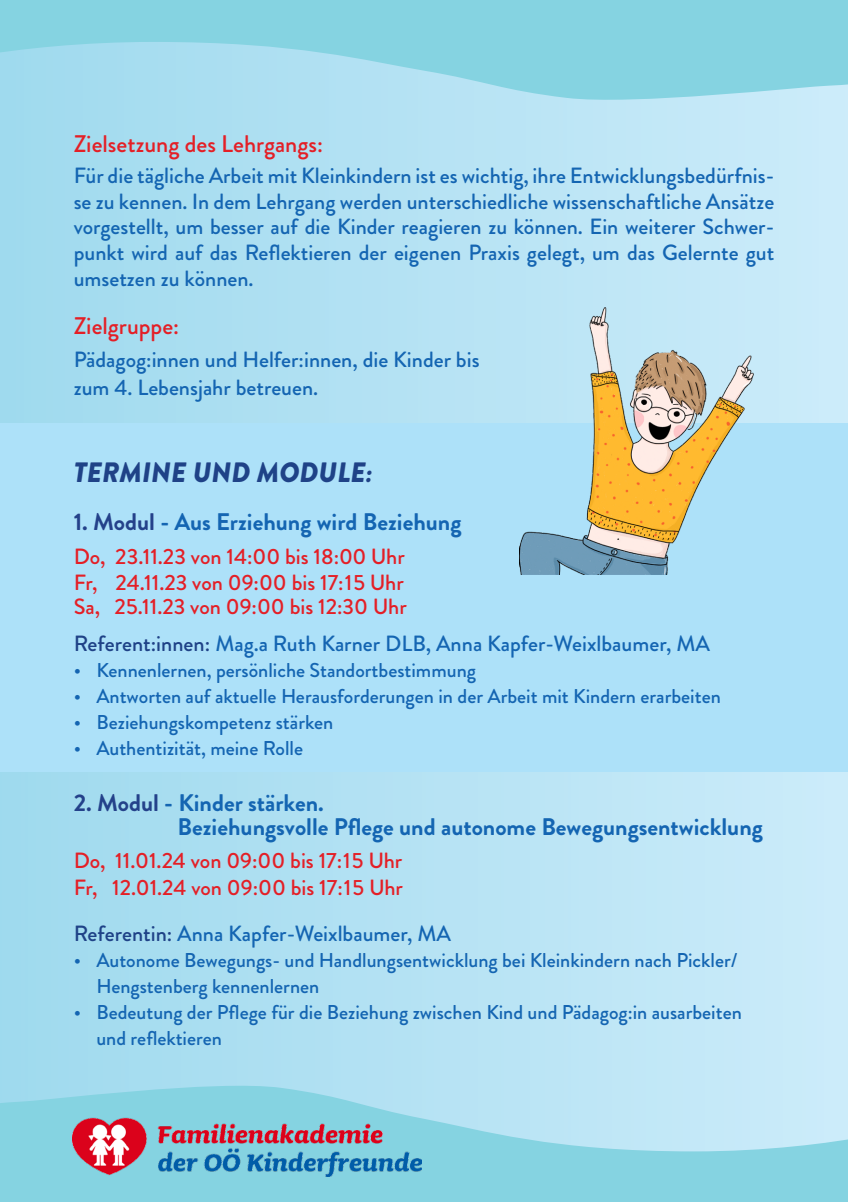
<style>
.page{position:relative;width:848px;height:1202px;background:#ade1f9}
.page>*{position:absolute;margin:0;border:0;box-sizing:border-box;transform-origin:0 0}
.t1{font:italic 900 28px "Brandon Grotesque";color:#1f4287}
.menge{font:700 24px "Brandon Grotesque";color:#1465b2}
.t2{font:500 24px "Brandon Grotesque";color:#e41f26}
.menge-2{font:500 22px/25.6px "Brandon Grotesque";color:#1465b2;text-align:justify}
.t3{font:500 22px "Brandon Grotesque";color:#e41f26}
.t4{font:500 20px/26px "Brandon Grotesque";color:#1465b2}
.s1{color:#24418a}
.s2{color:#1f4287}
</style>
<div class="page">
<div style="left:0;top:0;width:848px;height:422px;background:linear-gradient(to right,#9fdaee,#ccecfa)"></div>
<svg style="left:0;top:0;width:848px;height:106px;fill:#85d3e1"></svg>
<div style="left:0;top:772px;width:848px;height:430px;background:linear-gradient(to right,#9fdaee,#ccecfa)"></div>
<svg style="left:0;top:1079px;width:848px;height:123px;fill:#85d3e1"></svg>
<img style="left:72px;top:1115px;width:349px;height:61px">
<img style="left:520px;top:307px;width:233px;height:268px">
<p class="t2" style="left:74px;top:127px;width:251px">Zielsetzung des Lehrgangs:</p>
<p class="menge-2" style="left:74px;top:163px;width:702px">Für die tägliche Arbeit mit Kleinkindern ist es wichtig, ihre Entwicklungsbedürfnis&shy;se zu kennen. In dem Lehrgang werden unterschiedliche wissenschaftliche Ansätze vorgestellt, um besser auf die Kinder reagieren zu können. Ein weiterer Schwer&shy;punkt wird auf das Reflektieren der eigenen Praxis gelegt, um das Gelernte gut umsetzen zu können.</p>
<p class="t2" style="left:74px;top:309px;width:107px">Zielgruppe:</p>
<p class="menge-2" style="left:74px;top:347px;width:407px">Pädagog:innen und Helfer:innen, die Kinder bis</p>
<p class="menge-2" style="left:74px;top:375px;width:246px">zum 4. Lebensjahr betreuen.</p>
<p class="t1" style="left:74px;top:452px;width:300px">TERMINE UND MODULE:</p>
<p class="menge" style="left:74px;top:505px;width:389px"><span class="s1">1. Modul</span> - Aus Erziehung wird Beziehung</p>
<p class="t3" style="left:74px;top:541px;width:332px">Do, 23.11.23 von 14:00 bis 18:00 Uhr</p>
<p class="t3" style="left:74px;top:567px;width:331px">Fr, 24.11.23 von 09:00 bis 17:15 Uhr</p>
<p class="t3" style="left:74px;top:591px;width:334px">Sa, 25.11.23 von 09:00 bis 12:30 Uhr</p>
<p class="menge-2" style="left:74px;top:630px;width:638px"><span class="s2">Referent:innen:</span> Mag.a Ruth Karner DLB, Anna Kapfer-Weixlbaumer, MA</p>
<p class="t4" style="left:74px;top:657px;width:404px">• Kennenlernen, persönliche Standortbestimmung</p>
<p class="t4" style="left:74px;top:683px;width:648px">• Antworten auf aktuelle Herausforderungen in der Arbeit mit Kindern erarbeiten</p>
<p class="t4" style="left:74px;top:709px;width:261px">• Beziehungskompetenz stärken</p>
<p class="t4" style="left:74px;top:735px;width:231px">• Authentizität, meine Rolle</p>
<p class="menge" style="left:74px;top:785px;width:252px"><span class="s1">2. Modul</span> - Kinder stärken.</p>
<p class="menge" style="left:178px;top:809px;width:586px">Beziehungsvolle Pflege und autonome Bewegungsentwicklung</p>
<p class="t3" style="left:74px;top:845px;width:330px">Do, 11.01.24 von 09:00 bis 17:15 Uhr</p>
<p class="t3" style="left:74px;top:872px;width:331px">Fr, 12.01.24 von 09:00 bis 17:15 Uhr</p>
<p class="menge-2" style="left:74px;top:921px;width:379px"><span class="s2">Referentin:</span> Anna Kapfer-Weixlbaumer, MA</p>
<p class="t4" style="left:96px;top:947px;width:642px;text-indent:-23px">• Autonome Bewegungs- und Handlungsentwicklung bei Kleinkindern nach Pickler/<br>Hengstenberg kennenlernen</p>
<p class="t4" style="left:96px;top:999px;width:647px;text-indent:-23px">• Bedeutung der Pflege für die Beziehung zwischen Kind und Pädagog:in ausarbeiten und reflektieren</p>
</div>
